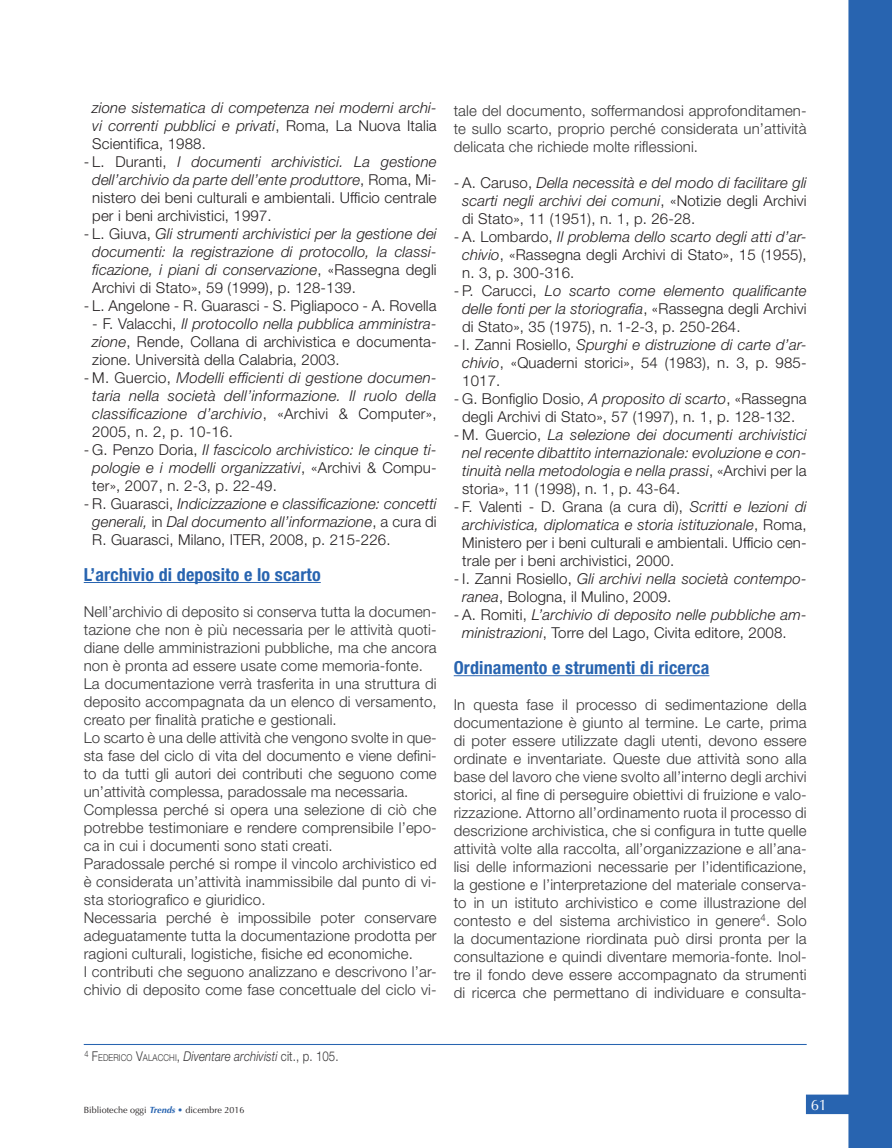
<style>
.page{position:relative;width:892px;height:1148px;background:#fff}
.page>*{position:absolute;margin:0;border:0;box-sizing:border-box;transform-origin:0 0}
.titoletto_testo_1{font:700 condensed 18px "Helvetica Neue LT Std";letter-spacing:.01em;color:#2864b0}
.testo{font:300 15px/18px "Helvetica Neue LT Std";letter-spacing:.01em;color:#363536;text-align:justify}
.t1{font:italic 300 15px/18px "Helvetica Neue LT Std";letter-spacing:.01em;color:#231f20;text-align:justify}
.t2{font:300 15px/18px "Helvetica Neue LT Std";letter-spacing:.01em;color:#231f20;text-align:justify}
.t3{font:15px "Optima";color:#fff}
.note{font:italic 300 13.5px "Helvetica Neue LT Std";letter-spacing:.01em;color:#363536;scale:.85 1}
.t4{font:9px "Optima";color:#231f20}
.s1{font-style:normal}
.s2{font-style:italic}
.s3{font-style:normal;font-size:9.45px}
.s4{font-weight:700;font-style:italic;color:#2864b0}
.s5{color:#2864b0}
</style>
<div class="page">
<svg style="left:806px;top:1094px;width:42px;height:20px"></svg>
<svg style="left:848px;top:0;width:44px;height:1148px;background:#306ab3"></svg>
<hr style="left:84px;top:1044px;width:723px;height:1px;background:#2864b0">
<hr style="left:84px;top:582px;width:237px;height:1px;background:#2864b0">
<hr style="left:454px;top:675px;width:255px;height:1px;background:#2864b0">
<p class="t1" style="left:92px;top:98px;width:346px">zione sistematica di competenza nei moderni archi&shy;vi correnti pubblici e privati<span class="s1">, Roma, La Nuova Italia Scientifica, 1988.</span></p>
<p class="t2" style="left:92px;top:152px;width:346px;text-indent:-9px">- L. Duranti, <span class="s2">I documenti archivistici. La gestione dell’archivio da parte dell’ente produttore</span>, Roma, Mi&shy;nistero dei beni culturali e ambientali. Ufficio centrale per i beni archivistici, 1997.</p>
<p class="t1" style="left:92px;top:224px;width:346px;text-indent:-9px"><span class="s1">- L. Giuva,</span> Gli strumenti archivistici per la gestione dei documenti: la registrazione di protocollo, la classi&shy;ficazione, i piani di conservazione<span class="s1">, «Rassegna degli Archivi di Stato», 59 (1999), p. 128-139.</span></p>
<p class="t2" style="left:84px;top:296px;width:354px">- L. Angelone - R. Guarasci - S. Pigliapoco - A. Rovella</p>
<p class="t2" style="left:92px;top:314px;width:346px">- F. Valacchi, <span class="s2">Il protocollo nella pubblica amministra&shy;zione</span>, Rende, Collana di archivistica e documenta&shy;zione. Università della Calabria, 2003.</p>
<p class="t1" style="left:92px;top:368px;width:346px;text-indent:-9px"><span class="s1">- M. Guercio,</span> Modelli efficienti di gestione documen&shy;taria nella società dell’informazione. Il ruolo della classificazione d’archivio<span class="s1">, «Archivi &amp; Computer», 2005, n. 2, p. 10-16.</span></p>
<p class="t1" style="left:92px;top:440px;width:346px;text-indent:-9px"><span class="s1">- G. Penzo Doria,</span> Il fascicolo archivistico: le cinque ti&shy;pologie e i modelli organizzativi<span class="s1">, «Archivi &amp; Compu&shy;ter», 2007, n. 2-3, p. 22-49.</span></p>
<p class="t1" style="left:92px;top:494px;width:346px;text-indent:-9px"><span class="s1">- R. Guarasci,</span> Indicizzazione e classificazione: concetti generali, <span class="s1">in</span> Dal documento all’informazione<span class="s1">, a cura di R. Guarasci, Milano, ITER, 2008, p. 215-226.</span></p>
<p class="titoletto_testo_1" style="left:84px;top:563px;width:238px">L’archivio di deposito e lo scarto</p>
<p class="testo" style="left:84px;top:602px;width:354px">Nell’archivio di deposito si conserva tutta la documen&shy;tazione che non è più necessaria per le attività quoti&shy;diane delle amministrazioni pubbliche, ma che ancora non è pronta ad essere usate come memoria-fonte.</p>
<p class="testo" style="left:84px;top:674px;width:354px">La documentazione verrà trasferita in una struttura di deposito accompagnata da un elenco di versamento, creato per finalità pratiche e gestionali.</p>
<p class="testo" style="left:84px;top:728px;width:354px">Lo scarto è una delle attività che vengono svolte in que&shy;sta fase del ciclo di vita del documento e viene defini&shy;to da tutti gli autori dei contributi che seguono come un’attività complessa, paradossale ma necessaria.</p>
<p class="testo" style="left:84px;top:800px;width:354px">Complessa perché si opera una selezione di ciò che potrebbe testimoniare e rendere comprensibile l’epo&shy;ca in cui i documenti sono stati creati.</p>
<p class="testo" style="left:84px;top:854px;width:354px">Paradossale perché si rompe il vincolo archivistico ed è considerata un’attività inammissibile dal punto di vi&shy;sta storiografico e giuridico.</p>
<p class="testo" style="left:84px;top:908px;width:354px">Necessaria perché è impossibile poter conservare adeguatamente tutta la documentazione prodotta per ragioni culturali, logistiche, fisiche ed economiche.</p>
<p class="testo" style="left:84px;top:962px;width:354px">I contributi che seguono analizzano e descrivono l’ar&shy;chivio di deposito come fase concettuale del ciclo vi-</p>
<p class="testo" style="left:454px;top:101px;width:354px">tale del documento, soffermandosi approfonditamen&shy;te sullo scarto, proprio perché considerata un’attività delicata che richiede molte riflessioni.</p>
<p class="t1" style="left:462px;top:173px;width:346px;text-indent:-9px"><span class="s1">- A. Caruso,</span> Della necessità e del modo di facilitare gli scarti negli archivi dei comuni<span class="s1">, «Notizie degli Archivi di Stato», 11 (1951), n. 1, p. 26-28.</span></p>
<p class="t2" style="left:462px;top:227px;width:346px;text-indent:-9px">- A. Lombardo, <span class="s2">Il problema dello scarto degli atti d’ar&shy;chivio</span>, «Rassegna degli Archivi di Stato», 15 (1955), n. 3, p. 300-316.</p>
<p class="t2" style="left:462px;top:281px;width:346px;text-indent:-9px">- P. Carucci, <span class="s2">Lo scarto come elemento qualificante delle fonti per la storiografia</span>, «Rassegna degli Archivi di Stato», 35 (1975), n. 1-2-3, p. 250-264.</p>
<p class="t2" style="left:462px;top:335px;width:346px;text-indent:-9px">- I. Zanni Rosiello, <span class="s2">Spurghi e distruzione di carte d’ar&shy;chivio</span>, «Quaderni storici», 54 (1983), n. 3, p. 985- 1017.</p>
<p class="t2" style="left:454px;top:389px;width:354px;text-align:center">- G. Bonfiglio Dosio, <span class="s2">A proposito di scarto</span>, «Rassegna degli Archivi di Stato», 57 (1997), n. 1, p. 128-132.</p>
<p class="t1" style="left:462px;top:425px;width:346px;text-indent:-9px"><span class="s1">- M. Guercio,</span> La selezione dei documenti archivistici nel recente dibattito internazionale: evoluzione e con&shy;tinuità nella metodologia e nella prassi<span class="s1">, «Archivi per la storia», 11 (1998), n. 1, p. 43-64.</span></p>
<p class="t2" style="left:462px;top:497px;width:346px;text-indent:-9px">- F. Valenti - D. Grana (a cura di), <span class="s2">Scritti e lezioni di archivistica, diplomatica e storia istituzionale</span>, Roma, Ministero per i beni culturali e ambientali. Ufficio cen&shy;trale per i beni archivistici, 2000.</p>
<p class="t2" style="left:462px;top:569px;width:346px;text-indent:-9px">- I. Zanni Rosiello, <span class="s2">Gli archivi nella società contempo&shy;ranea</span>, Bologna, il Mulino, 2009.</p>
<p class="t1" style="left:462px;top:605px;width:346px;text-indent:-9px"><span class="s1">- A. Romiti,</span> L’archivio di deposito nelle pubbliche am&shy;ministrazioni<span class="s1">, Torre del Lago, Civita editore, 2008.</span></p>
<p class="titoletto_testo_1" style="left:454px;top:656px;width:257px">Ordinamento e strumenti di ricerca</p>
<p class="testo" style="left:454px;top:695px;width:354px">In questa fase il processo di sedimentazione della documentazione è giunto al termine. Le carte, prima di poter essere utilizzate dagli utenti, devono essere ordinate e inventariate. Queste due attività sono alla base del lavoro che viene svolto all’interno degli archivi storici, al fine di perseguire obiettivi di fruizione e valo&shy;rizzazione. Attorno all’ordinamento ruota il processo di descrizione archivistica, che si configura in tutte quelle attività volte alla raccolta, all’organizzazione e all’ana&shy;lisi delle informazioni necessarie per l’identificazione, la gestione e l’interpretazione del materiale conserva&shy;to in un istituto archivistico e come illustrazione del contesto e del sistema archivistico in genere<sup>4</sup>. Solo la documentazione riordinata può dirsi pronta per la consultazione e quindi diventare memoria-fonte. Inol&shy;tre il fondo deve essere accompagnato da strumenti di ricerca che permettano di individuare e consulta-</p>
<p class="note" style="left:84px;top:1048px;width:300px"><sup>4</sup> <span class="s1">F</span><span class="s3">EDERICO</span> <span class="s1">V</span><span class="s3">ALACC HI</span><span class="s1">,</span> Diventare archivisti <span class="s1">cit., p. 105.</span></p>
<p class="t4" style="left:84px;top:1105px;width:162px">Biblioteche oggi <span class="s4">Trends</span> <span class="s5">•</span> dicembre 2016</p>
<p class="t3" style="left:811px;top:1096px;width:18px">61</p>
</div>
